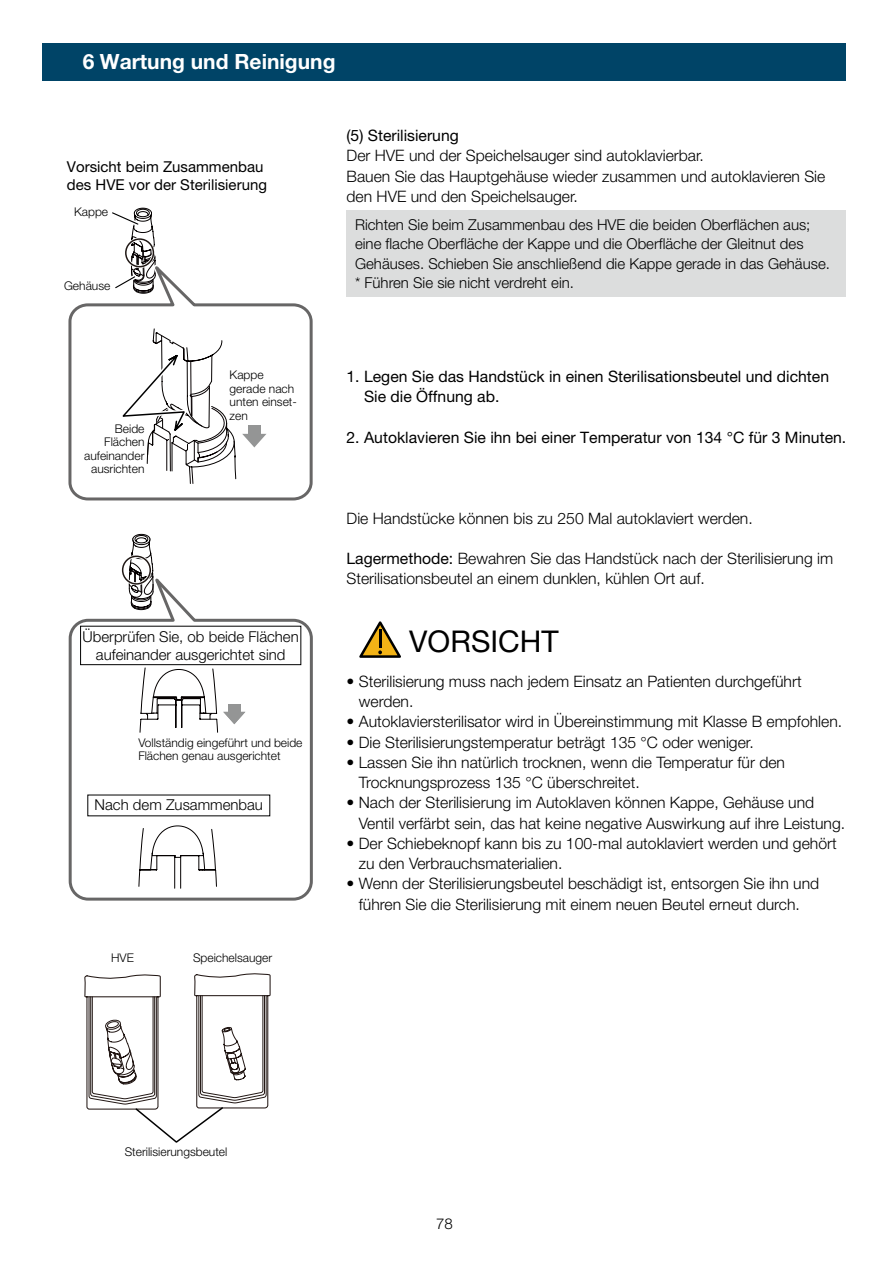
<style>
.page{position:relative;width:893px;height:1263px;background:#fff}
.page>*{position:absolute;margin:0;border:0;box-sizing:border-box;transform-origin:0 0}
.t1{font:30px "Helvetica Neue LT Pro";color:#000}
.t2{font:700 21px "Helvetica Neue LT Pro";color:#fff}
.t3{font:300 15.75px/20.2px "Helvetica Neue LT Pro";color:#000}
.t4{font:15.75px/20.2px "Helvetica Neue LT Pro";color:#000}
.t5{font:300 15px/19.5px "Helvetica Neue LT Pro";color:#000}
.t6{font:15px/18px "Helvetica Neue LT Pro";color:#000}
.t7{font:300 12px/13.5px "Helvetica Neue LT Pro";color:#000}
.s1{font-weight:400}
</style>
<div class="page">
<div style="left:43px;top:43px;width:803px;height:38px;background:#004467"></div>
<div style="left:347px;top:210px;width:499px;height:87px;background:#dcdddd"></div>
<svg style="left:359px;top:621px;width:42px;height:37px"></svg>
<svg style="left:68px;top:303px;width:245px;height:198px"></svg>
<svg style="left:68px;top:576px;width:245px;height:325px"></svg>
<svg style="left:128px;top:533px;width:26px;height:77px"></svg>
<svg style="left:84px;top:973px;width:187px;height:170px"></svg>
<svg style="left:111px;top:208px;width:155px;height:289px"></svg>
<div style="left:124px;top:238px;width:31px;height:30px;border:3px solid #fff;border-radius:50%"></div>
<div style="left:125px;top:238px;width:29px;height:29px;border:2px solid #201815;border-radius:50%"></div>
<div style="left:121px;top:555px;width:31px;height:30px;border:3px solid #fff;border-radius:50%"></div>
<div style="left:122px;top:555px;width:29px;height:30px;border:2px solid #201815;border-radius:50%"></div>
<div style="left:64px;top:280px;width:48px;height:10px;background:#fff"></div>
<div style="left:80px;top:626px;width:221px;height:39px;border:1px solid #000"></div>
<h2 class="t2" style="left:83px;top:48px;width:254px">6 Wartung und Reinigung</h2>
<p class="t6" style="left:67px;top:157px;width:201px">Vorsicht beim Zusammenbau des HVE vor der Sterilisierung</p>
<p class="t7" style="left:74px;top:205px;width:36px">Kappe</p>
<p class="t7" style="left:64px;top:279px;width:48px">Gehäuse</p>
<p class="t4" style="left:347px;top:125px;width:114px">(5) Sterilisierung</p>
<p class="t3" style="left:347px;top:145px;width:480px">Der HVE und der Speichelsauger sind autoklavierbar.<br>Bauen Sie das Hauptgehäuse wieder zusammen und autoklavieren Sie den HVE und den Speichelsauger.</p>
<p class="t5" style="left:355px;top:214px;width:476px">Richten Sie beim Zusammenbau des HVE die beiden Oberflächen aus; eine flache Oberfläche der Kappe und die Oberfläche der Gleitnut des Gehäuses. Schieben Sie anschließend die Kappe gerade in das Gehäuse. * Führen Sie sie nicht verdreht ein.</p>
<p class="t7" style="left:84px;top:421px;width:62px;text-align:right">Beide<br>Flächen aufeinander ausrichten</p>
<p class="t7" style="left:230px;top:368px;width:69px">Kappe gerade nach unten einset&shy;zen</p>
<p class="t5" style="left:83px;top:627px;width:218px;line-height:18px;text-align:center">Überprüfen Sie, ob beide Flächen aufeinander ausgerichtet sind</p>
<p class="t7" style="left:138px;top:735px;width:166px">Vollständig eingeführt und beide<br>Flächen genau ausgerichtet</p>
<p class="t5" style="left:95px;top:795px;width:170px">Nach dem Zusammenbau</p>
<p class="t7" style="left:111px;top:950px;width:24px">HVE</p>
<p class="t7" style="left:193px;top:950px;width:81px">Speichelsauger</p>
<p class="t4" style="left:364px;top:366px;width:467px;text-indent:-18px">1. Legen Sie das Handstück in einen Sterilisationsbeutel und dichten<br>Sie die Öffnung ab.</p>
<p class="t4" style="left:347px;top:427px;width:501px">2. Autoklavieren Sie ihn bei einer Temperatur von 134 °C für 3 Minuten.</p>
<p class="t3" style="left:347px;top:508px;width:408px">Die Handstücke können bis zu 250 Mal autoklaviert werden.</p>
<p class="t3" style="left:347px;top:548px;width:488px"><span class="s1">Lagermethode:</span> Bewahren Sie das Handstück nach der Sterilisierung im<br>Sterilisationsbeutel an einem dunklen, kühlen Ort auf.</p>
<h1 class="t1" style="left:409px;top:624px;width:151px">VORSICHT</h1>
<p class="t3" style="left:359px;top:671px;width:444px;text-indent:-12px">• Sterilisierung muss nach jedem Einsatz an Patienten durchgeführt werden.</p>
<p class="t3" style="left:347px;top:711px;width:497px">• Autoklaviersterilisator wird in Übereinstimmung mit Klasse B empfohlen.</p>
<p class="t3" style="left:347px;top:731px;width:409px">• Die Sterilisierungstemperatur beträgt 135 °C oder weniger.</p>
<p class="t3" style="left:359px;top:752px;width:428px;text-indent:-12px">• Lassen Sie ihn natürlich trocknen, wenn die Temperatur für den<br>Trocknungsprozess 135 °C überschreitet.</p>
<p class="t3" style="left:359px;top:792px;width:488px;text-indent:-12px">• Nach der Sterilisierung im Autoklaven können Kappe, Gehäuse und<br>Ventil verfärbt sein, das hat keine negative Auswirkung auf ihre Leistung.</p>
<p class="t3" style="left:359px;top:833px;width:479px;text-indent:-12px">• Der Schiebeknopf kann bis zu 100-mal autoklaviert werden und gehört zu den Verbrauchsmaterialien.</p>
<p class="t3" style="left:347px;top:873px;width:474px;text-align:center">• Wenn der Sterilisierungsbeutel beschädigt ist, entsorgen Sie ihn und führen Sie die Sterilisierung mit einem neuen Beutel erneut durch.</p>
<p class="t7" style="left:125px;top:1145px;width:104px">Sterilisierungsbeutel</p>
<p class="t5" style="left:436px;top:1213px;width:18px">78</p>
</div>
